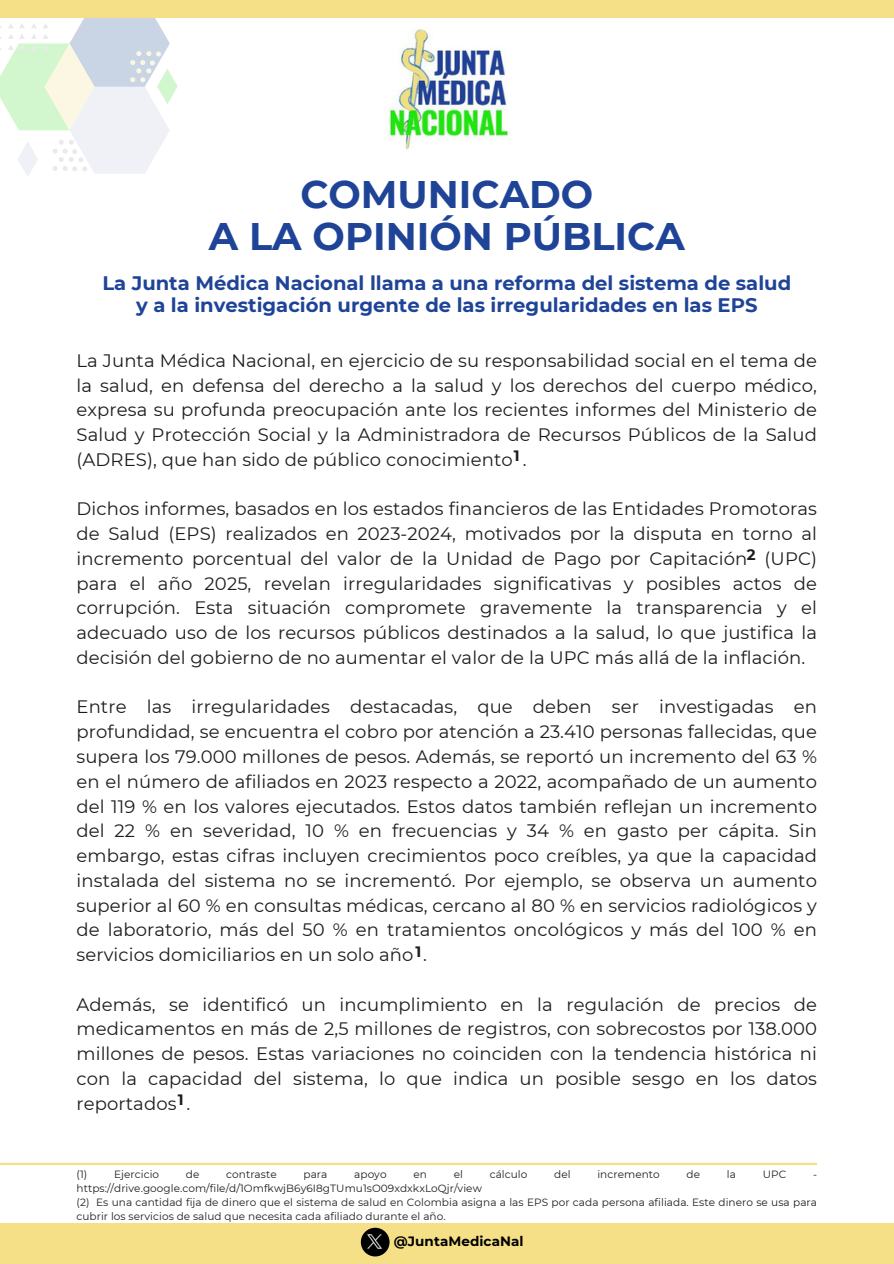
<style>
.page{position:relative;width:894px;height:1264px;background:#fff}
.page>*{position:absolute;margin:0;border:0;box-sizing:border-box;transform-origin:0 0}
.t1{font:700 38.4px/41.7px "Montserrat";color:#1f4497;text-align:center}
.t2{font:700 19.5px/21.3px "Montserrat";color:#1f4497;text-align:center}
.t3{font:18px/24.8px "Montserrat";letter-spacing:.005em;color:#1d1d1d;text-align:justify}
.t4{font:700 15px "Montserrat";color:#1d1d1d}
.t5{font:700 13.5px "Montserrat";letter-spacing:.005em;color:#000}
.t6{font:10.5px/14px "Montserrat";letter-spacing:.005em;color:#1d1d1d}
</style>
<div class="page">
<div style="left:0;top:1223px;width:893px;height:40px;background:#f6e087"></div>
<svg style="left:0;top:18px;width:177px;height:158px"></svg>
<div style="left:0;top:0;width:893px;height:18px;background:#f6e087"></div>
<img style="left:361px;top:1227px;width:28px;height:29px;border-radius:50%">
<img style="left:384px;top:29px;width:125px;height:121px">
<hr style="left:0;top:1162px;width:816px;height:2px;background:#f6e087">
<p class="t1" style="left:209px;top:174px;width:477px">COMUNICADO<br>A LA OPINIÓN PÚBLICA</p>
<h1 class="t2" style="left:102px;top:273px;width:690px">La Junta Médica Nacional llama a una reforma del sistema de salud y a la investigación urgente de las irregularidades en las EPS</h1>
<h3 class="t3" style="left:76px;top:348px;width:741px">La Junta Médica Nacional, en ejercicio de su responsabilidad social en el tema de la salud, en defensa del derecho a la salud y los derechos del cuerpo médico, expresa su profunda preocupación ante los recientes informes del Ministerio de Salud y Protección Social y la Administradora de Recursos Públicos de la Salud (ADRES), que han sido de público conocimiento .</h3>
<h3 class="t3" style="left:76px;top:496px;width:741px">Dichos informes, basados en los estados financieros de las Entidades Promotoras de Salud (EPS) realizados en 2023-2024, motivados por la disputa en torno al incremento porcentual del valor de la Unidad de Pago por Capitación (UPC) para el año 2025, revelan irregularidades significativas y posibles actos de corrupción. Esta situación compromete gravemente la transparencia y el adecuado uso de los recursos públicos destinados a la salud, lo que justifica la decisión del gobierno de no aumentar el valor de la UPC más allá de la inflación.</h3>
<h3 class="t3" style="left:76px;top:694px;width:741px">Entre las irregularidades destacadas, que deben ser investigadas en profundidad, se encuentra el cobro por atención a 23.410 personas fallecidas, que supera los 79.000 millones de pesos. Además, se reportó un incremento del 63 % en el número de afiliados en 2023 respecto a 2022, acompañado de un aumento del 119 % en los valores ejecutados. Estos datos también reflejan un incremento del 22 % en severidad, 10 % en frecuencias y 34 % en gasto per cápita. Sin embargo, estas cifras incluyen crecimientos poco creíbles, ya que la capacidad instalada del sistema no se incrementó. Por ejemplo, se observa un aumento superior al 60 % en consultas médicas, cercano al 80 % en servicios radiológicos y de laboratorio, más del 50 % en tratamientos oncológicos y más del 100 % en servicios domiciliarios en un solo año .</h3>
<h3 class="t3" style="left:76px;top:991px;width:741px">Además, se identificó un incumplimiento en la regulación de precios de medicamentos en más de 2,5 millones de registros, con sobrecostos por 138.000 millones de pesos. Estas variaciones no coinciden con la tendencia histórica ni con la capacidad del sistema, lo que indica un posible sesgo en los datos reportados .</h3>
<p class="t4" style="left:514px;top:447px;width:7px">1</p>
<p class="t4" style="left:746px;top:545px;width:10px">2</p>
<p class="t4" style="left:415px;top:942px;width:7px">1</p>
<p class="t4" style="left:178px;top:1090px;width:7px">1</p>
<p class="t6" style="left:76px;top:1167px;width:12px">(1)</p>
<p class="t6" style="left:114px;top:1167px;width:47px">Ejercicio</p>
<p class="t6" style="left:186px;top:1167px;width:15px">de</p>
<p class="t6" style="left:226px;top:1167px;width:52px">contraste</p>
<p class="t6" style="left:303px;top:1167px;width:25px">para</p>
<p class="t6" style="left:354px;top:1167px;width:34px">apoyo</p>
<p class="t6" style="left:413px;top:1167px;width:15px">en</p>
<p class="t6" style="left:453px;top:1167px;width:11px">el</p>
<p class="t6" style="left:489px;top:1167px;width:39px">cálculo</p>
<p class="t6" style="left:554px;top:1167px;width:18px">del</p>
<p class="t6" style="left:597px;top:1167px;width:64px">incremento</p>
<p class="t6" style="left:686px;top:1167px;width:15px">de</p>
<p class="t6" style="left:726px;top:1167px;width:11px">la</p>
<p class="t6" style="left:762px;top:1167px;width:25px">UPC</p>
<p class="t6" style="left:812px;top:1167px;width:6px">-</p>
<p class="t6" style="left:76px;top:1181px;width:407px">https://drive.google.com/file/d/1OmfkwjB6y6I8gTUmu1sO09xdxkxLoQjr/view</p>
<p class="t6" style="left:76px;top:1195px;width:741px">(2) Es una cantidad fija de dinero que el sistema de salud en Colombia asigna a las EPS por cada persona afiliada. Este dinero se usa para cubrir los servicios de salud que necesita cada afiliado durante el año.</p>
<h2 class="t5" style="left:393px;top:1232px;width:131px">@JuntaMedicaNal</h2>
</div>
